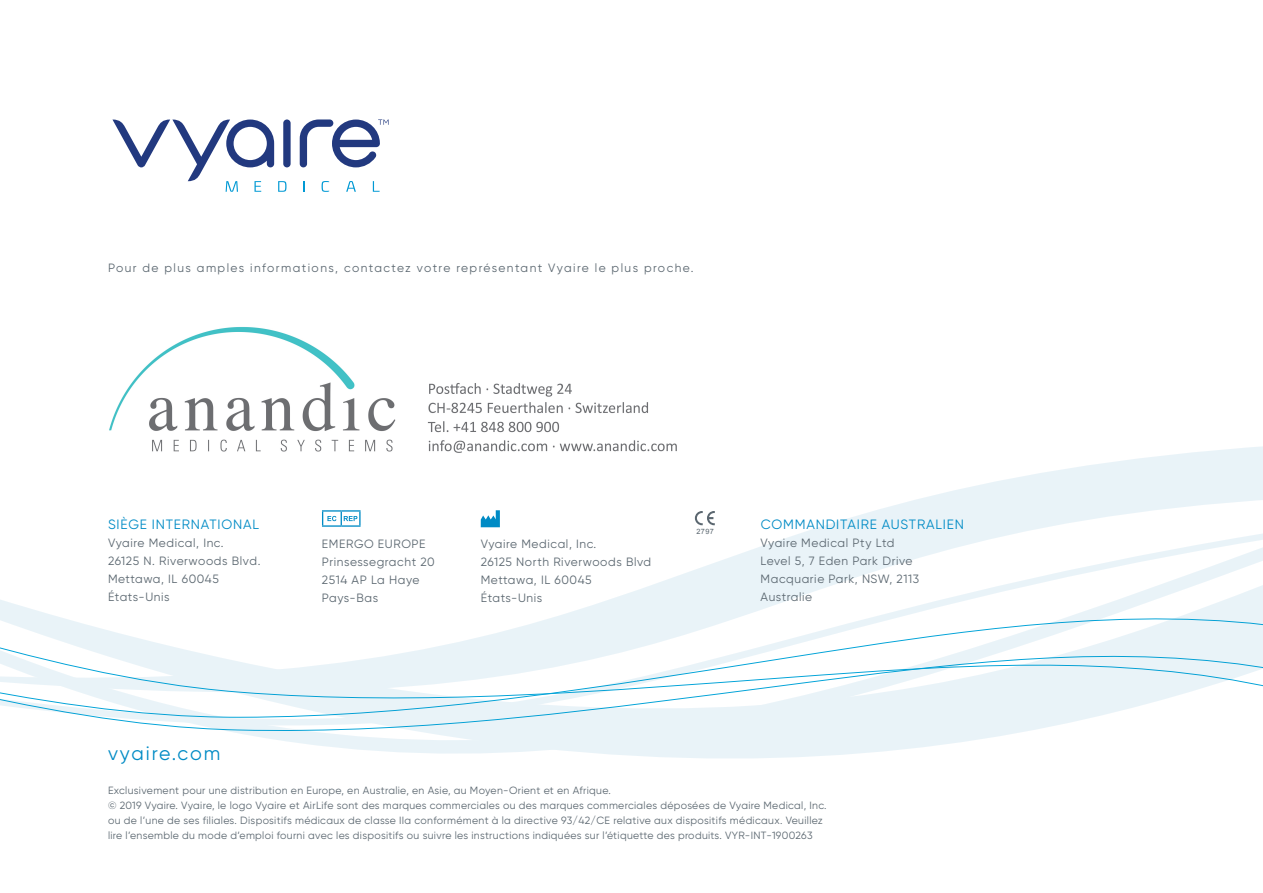
<style>
.page{position:relative;width:1263px;height:893px;background:#fff}
.page>*{position:absolute;margin:0;border:0;box-sizing:border-box;transform-origin:0 0}
.t1{font:19.5px "Gilroy";letter-spacing:.1em;color:#008bc5}
.t2{font:13.5px "Gilroy";letter-spacing:.06em;color:#008bc5}
.t3{font:12px/18px "Gilroy";letter-spacing:.05em;color:#5b6770}
.t4{font:12px "Gilroy";letter-spacing:.12em;color:#5b6770}
.t5{font:10.5px/15px "Gilroy";letter-spacing:.03em;color:#5b6770}
.t6{font:7.35px "Arial";color:#5b6770}
</style>
<div class="page">
<div style="left:283px;top:119px;width:8px;height:48px;background:#22397f;border-radius:4px"></div>
<svg style="left:300px;top:119px;width:89px;height:48px"></svg>
<svg style="left:112px;top:120px;width:174px;height:72px"></svg>
<svg style="left:322px;top:181px;width:7px;height:11px"></svg>
<svg style="left:346px;top:181px;width:10px;height:11px"></svg>
<svg style="left:373px;top:181px;width:7px;height:11px"></svg>
<svg style="left:694px;top:446px;width:569px;height:72px"></svg>
<svg style="left:336px;top:518px;width:761px;height:240px"></svg>
<svg style="left:0;top:521px;width:1263px;height:226px"></svg>
<svg style="left:322px;top:510px;width:39px;height:17px"></svg>
<svg style="left:481px;top:510px;width:19px;height:17px"></svg>
<svg style="left:695px;top:511px;width:20px;height:14px"></svg>
<img style="left:109px;top:327px;width:568px;height:126px">
<p class="t4" style="left:108px;top:261px;width:587px">Pour de plus amples informations, contactez votre représentant Vyaire le plus proche.</p>
<p class="t2" style="left:108px;top:516px;width:153px">SIÈGE INTERNATIONAL</p>
<p class="t3" style="left:108px;top:534px;width:154px">Vyaire Medical, Inc.<br>26125 N. Riverwoods Blvd.<br>Mettawa, IL 60045<br>États-Unis</p>
<p class="t3" style="left:322px;top:534px;width:114px">EMERGO EUROPE<br>Prinsessegracht 20<br>2514 AP La Haye<br>Pays-Bas</p>
<p class="t3" style="left:481px;top:534px;width:172px">Vyaire Medical, Inc.<br>26125 North Riverwoods Blvd<br>Mettawa, IL 60045<br>États-Unis</p>
<p class="t6" style="left:696px;top:526px;width:19px">2797</p>
<p class="t2" style="left:761px;top:516px;width:205px">COMMANDITAIRE AUSTRALIEN</p>
<p class="t3" style="left:760px;top:534px;width:160px">Vyaire Medical Pty Ltd<br>Level 5, 7 Eden Park Drive<br>Macquarie Park, NSW, 2113<br>Australie</p>
<h1 class="t1" style="left:108px;top:741px;width:114px">vyaire.com</h1>
<p class="t5" style="left:108px;top:782px;width:720px">Exclusivement pour une distribution en Europe, en Australie, en Asie, au Moyen-Orient et en Afrique.<br>© 2019 Vyaire. Vyaire, le logo Vyaire et AirLife sont des marques commerciales ou des marques commerciales déposées de Vyaire Medical, Inc. ou de l’une de ses filiales. Dispositifs médicaux de classe IIa conformément à la directive 93/42/CE relative aux dispositifs médicaux. Veuillez lire l’ensemble du mode d’emploi fourni avec les dispositifs ou suivre les instructions indiquées sur l’étiquette des produits. VYR-INT-1900263</p>
</div>
